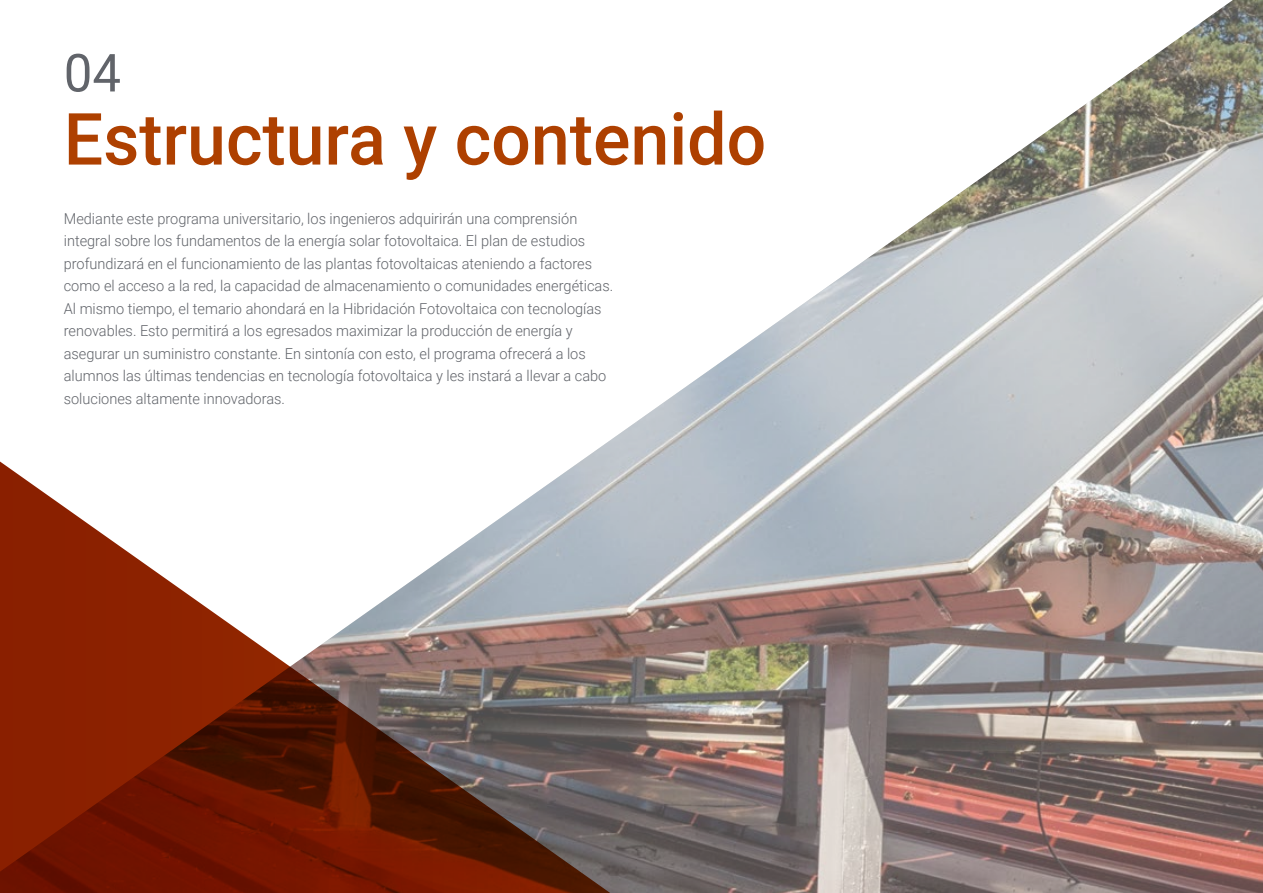
<style>
.page{position:relative;width:1263px;height:893px;background:#fff}
.page>*{position:absolute;margin:0;border:0;box-sizing:border-box;transform-origin:0 0}
.t1{font:500 72px "Roboto";color:#ae4000}
.t2{font:52.5px "Roboto";color:#61646a}
.t3{font:300 15px/22.5px "Roboto";color:#61646a}
</style>
<div class="page">
<img style="left:602px;top:0;width:661px;height:893px">
<svg style="left:0;top:446px;width:640px;height:447px"></svg>
<h2 class="t2" style="left:64px;top:36px;width:59px">04</h2>
<h1 class="t1" style="left:64px;top:89px;width:704px">Estructura y contenido</h1>
<p class="t3" style="left:64px;top:207px;width:551px">Mediante este programa universitario, los ingenieros adquirirán una comprensión integral sobre los fundamentos de la energía solar fotovoltaica. El plan de estudios profundizará en el funcionamiento de las plantas fotovoltaicas ateniendo a factores como el acceso a la red, la capacidad de almacenamiento o comunidades energéticas.<br>Al mismo tiempo, el temario ahondará en la Hibridación Fotovoltaica con tecnologías renovables. Esto permitirá a los egresados maximizar la producción de energía y asegurar un suministro constante. En sintonía con esto, el programa ofrecerá a los alumnos las últimas tendencias en tecnología fotovoltaica y les instará a llevar a cabo soluciones altamente innovadoras.</p>
</div>
